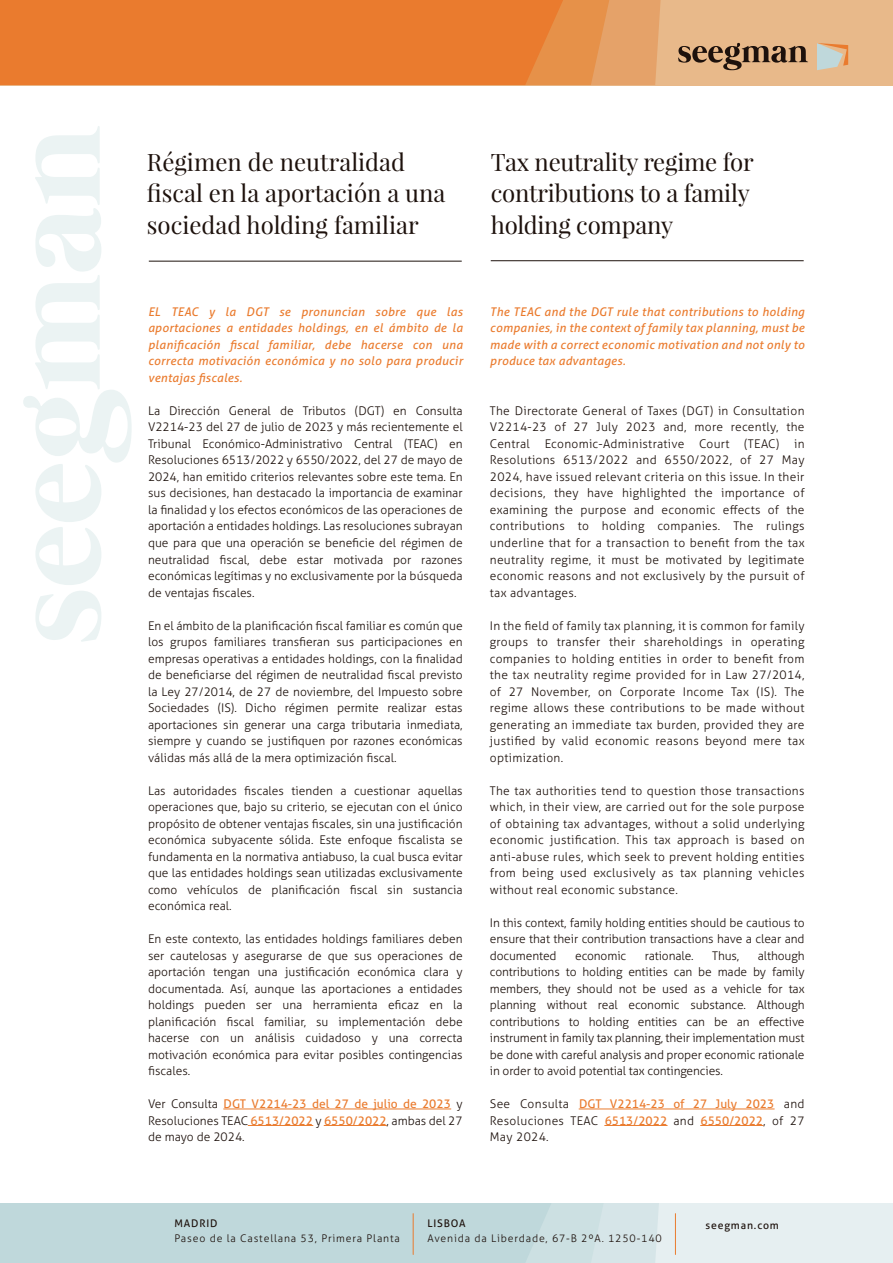
<style>
.page{position:relative;width:893px;height:1263px;background:#fff}
.page>*{position:absolute;margin:0;border:0;box-sizing:border-box;transform-origin:0 0}
.t1{font:24px/31.5px "Playfair Display";color:#1d110c}
.t2{font:300 12px/16.5px "Aller";color:#1d110c;text-align:justify}
.t3{font:italic 12px/16.5px "Aller";letter-spacing:.025em;color:#ea7b2e;text-align:justify}
.t4{font:300 10.5px "Aller";letter-spacing:.08em;color:#1d110c}
.t5{font:10.5px "Aller";letter-spacing:.08em;color:#1d110c}
.s1{font-weight:400;color:#ea7b2e}
</style>
<div class="page">
<div style="left:0;top:0;width:893px;height:85px;background:#e8b98a"></div>
<svg style="left:563px;top:0;width:98px;height:85px;background:#e59c5d"></svg>
<div style="left:0;top:0;width:563px;height:85px;background:#ea7b2e"></div>
<svg style="left:678px;top:43px;width:130px;height:27px"></svg>
<svg style="left:817px;top:43px;width:31px;height:27px"></svg>
<svg style="left:35px;top:591px;width:66px;height:51px"></svg>
<svg style="left:23px;top:126px;width:109px;height:459px"></svg>
<div style="left:0;top:1203px;width:893px;height:60px;background:#e6eff1"></div>
<svg style="left:0;top:1203px;width:659px;height:60px;background:#c2d9dc"></svg>
<hr style="left:413px;top:1213px;width:1px;height:41px;background:#ea7b2e">
<hr style="left:675px;top:1213px;width:1px;height:41px;background:#ea7b2e">
<hr style="left:224px;top:1109px;width:227px;height:1px;background:#ea7b2e">
<hr style="left:248px;top:1125px;width:65px;height:1px;background:#ea7b2e">
<hr style="left:324px;top:1125px;width:63px;height:1px;background:#ea7b2e">
<hr style="left:579px;top:1109px;width:195px;height:1px;background:#ea7b2e">
<hr style="left:605px;top:1125px;width:62px;height:1px;background:#ea7b2e">
<hr style="left:701px;top:1125px;width:62px;height:1px;background:#ea7b2e">
<hr style="left:149px;top:261px;width:313px;height:1px;background:#1d110c">
<hr style="left:491px;top:260px;width:313px;height:1px;background:#1d110c">
<h1 class="t1" style="left:147px;top:146px;width:300px">Régimen de neutralidad fiscal en la aportación a una sociedad holding familiar</h1>
<h1 class="t1" style="left:491px;top:146px;width:264px">Tax neutrality regime for contributions to a family holding company</h1>
<p class="t3" style="left:148px;top:303px;width:316px">EL TEAC y la DGT se pronuncian sobre que las aportaciones a entidades holdings, en el ámbito de la planificación fiscal familiar, debe hacerse con una correcta motivación económica y no solo para producir ventajas fiscales.</p>
<p class="t2" style="left:148px;top:402px;width:316px">La Dirección General de Tributos (DGT) en Consulta V2214-23 del 27 de julio de 2023 y más recientemente el Tribunal Económico-Administrativo Central (TEAC) en Resoluciones 6513/2022 y 6550/2022, del 27 de mayo de 2024, han emitido criterios relevantes sobre este tema. En sus decisiones, han destacado la importancia de examinar la finalidad y los efectos económicos de las operaciones de aportación a entidades holdings. Las resoluciones subrayan que para que una operación se beneficie del régimen de neutralidad fiscal, debe estar motivada por razones económicas legítimas y no exclusivamente por la búsqueda de ventajas fiscales.</p>
<p class="t2" style="left:148px;top:617px;width:316px">En el ámbito de la planificación fiscal familiar es común que los grupos familiares transfieran sus participaciones en empresas operativas a entidades holdings, con la finalidad de beneficiarse del régimen de neutralidad fiscal previsto la Ley 27/2014, de 27 de noviembre, del Impuesto sobre Sociedades (IS). Dicho régimen permite realizar estas aportaciones sin generar una carga tributaria inmediata, siempre y cuando se justifiquen por razones económicas válidas más allá de la mera optimización fiscal.</p>
<p class="t2" style="left:148px;top:782px;width:316px">Las autoridades fiscales tienden a cuestionar aquellas operaciones que, bajo su criterio, se ejecutan con el único propósito de obtener ventajas fiscales, sin una justificación económica subyacente sólida. Este enfoque fiscalista se fundamenta en la normativa antiabuso, la cual busca evitar que las entidades holdings sean utilizadas exclusivamente como vehículos de planificación fiscal sin sustancia económica real.</p>
<p class="t2" style="left:148px;top:930px;width:316px">En este contexto, las entidades holdings familiares deben ser cautelosas y asegurarse de que sus operaciones de aportación tengan una justificación económica clara y documentada. Así, aunque las aportaciones a entidades holdings pueden ser una herramienta eficaz en la planificación fiscal familiar, su implementación debe hacerse con un análisis cuidadoso y una correcta motivación económica para evitar posibles contingencias fiscales.</p>
<p class="t2" style="left:148px;top:1095px;width:316px">Ver Consulta <span class="s1">DGT V2214-23 del 27 de julio de 2023</span> y Resoluciones TEAC <span class="s1">6513/2022</span> y <span class="s1">6550/2022</span>, ambas del 27 de mayo de 2024.</p>
<p class="t3" style="left:490px;top:303px;width:316px">The TEAC and the DGT rule that contributions to holding companies, in the context of family tax planning, must be made with a correct economic motivation and not only to produce tax advantages.</p>
<p class="t2" style="left:490px;top:402px;width:316px">The Directorate General of Taxes (DGT) in Consultation V2214-23 of 27 July 2023 and, more recently, the Central Economic-Administrative Court (TEAC) in Resolutions 6513/2022 and 6550/2022, of 27 May 2024, have issued relevant criteria on this issue. In their decisions, they have highlighted the importance of examining the purpose and economic effects of the contributions to holding companies. The rulings underline that for a transaction to benefit from the tax neutrality regime, it must be motivated by legitimate economic reasons and not exclusively by the pursuit of tax advantages.</p>
<p class="t2" style="left:490px;top:617px;width:316px">In the field of family tax planning, it is common for family groups to transfer their shareholdings in operating companies to holding entities in order to benefit from the tax neutrality regime provided for in Law 27/2014, of 27 November, on Corporate Income Tax (IS). The regime allows these contributions to be made without generating an immediate tax burden, provided they are justified by valid economic reasons beyond mere tax optimization.</p>
<p class="t2" style="left:490px;top:782px;width:316px">The tax authorities tend to question those transactions which, in their view, are carried out for the sole purpose of obtaining tax advantages, without a solid underlying economic justification. This tax approach is based on anti-abuse rules, which seek to prevent holding entities from being used exclusively as tax planning vehicles without real economic substance.</p>
<p class="t2" style="left:490px;top:914px;width:316px">In this context, family holding entities should be cautious to ensure that their contribution transactions have a clear and documented</p>
<p class="t2" style="left:490px;top:947px;width:316px;text-indent:268px">although contributions to holding entities can be made by family members, they should not be used as a vehicle for tax planning without real economic substance. Although contributions to holding entities can be an effective instrument in family tax planning, their implementation must be done with careful analysis and proper economic rationale in order to avoid potential tax contingencies.</p>
<p class="t2" style="left:490px;top:1095px;width:316px">See Consulta <span class="s1">DGT V2214-23 of 27 July 2023</span> and Resoluciones TEAC <span class="s1">6513/2022</span> and <span class="s1">6550/2022</span>, of 27<br>May 2024.</p>
<p class="t2" style="left:575px;top:947px;width:53px">economic</p>
<p class="t2" style="left:645px;top:947px;width:50px">rationale.</p>
<p class="t2" style="left:712px;top:947px;width:29px">Thus,</p>
<p class="t5" style="left:174px;top:1217px;width:45px">MADRID</p>
<p class="t4" style="left:174px;top:1232px;width:227px">Paseo de la Castellana 53, Primera Planta</p>
<p class="t5" style="left:427px;top:1217px;width:40px">LISBOA</p>
<p class="t4" style="left:427px;top:1232px;width:236px">Avenida da Liberdade, 67-B 2ºA. 1250-140</p>
<p class="t5" style="left:705px;top:1218px;width:75px">seegman.com</p>
</div>
